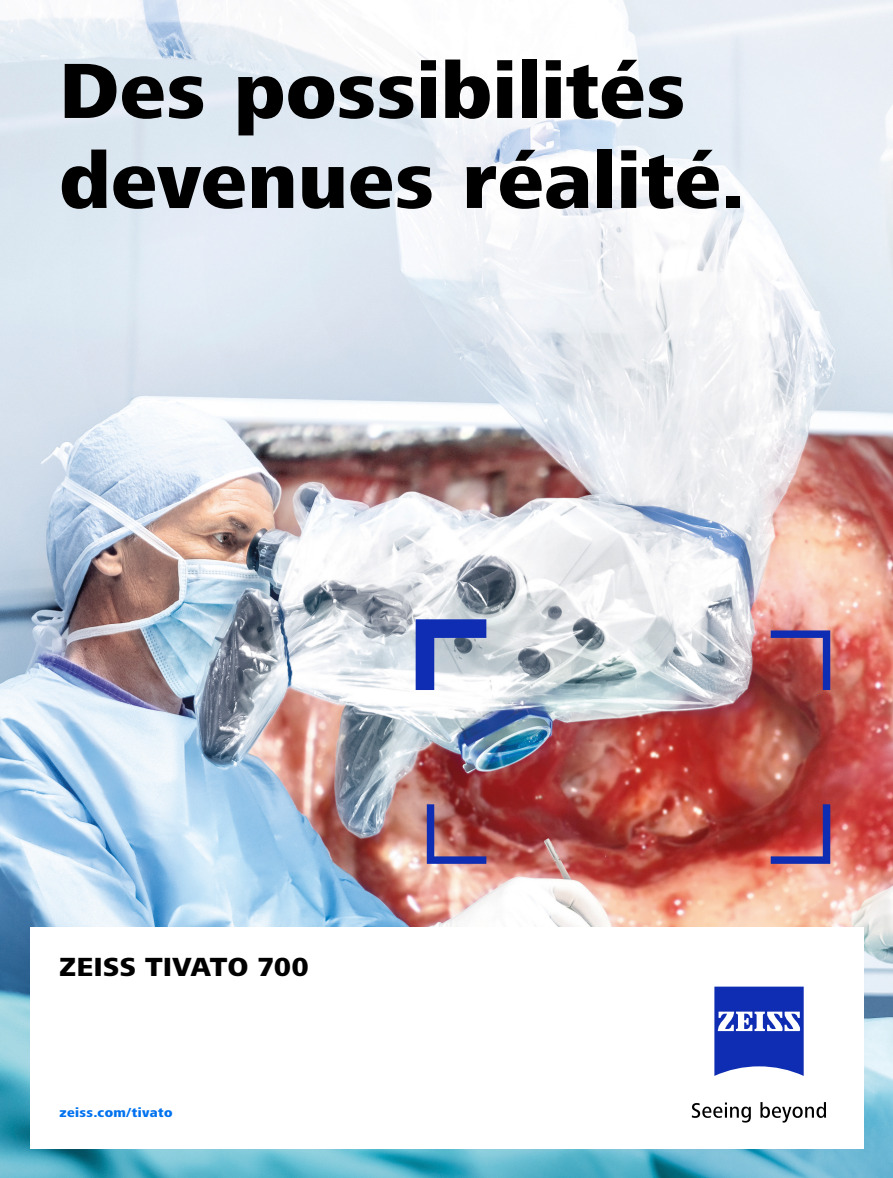
<style>
.page{position:relative;width:893px;height:1178px;background:#fff}
.page>*{position:absolute;margin:0;border:0;box-sizing:border-box;transform-origin:0 0}
.t1{font:800 81px/90px "ZEISS Frutiger Next W1 G";letter-spacing:.005em;color:#000}
.t2{font:800 27px "ZEISS Frutiger Next W1 G";letter-spacing:.015em;color:#000}
.t3{font:800 13.5px "ZEISS Frutiger Next W1 G";letter-spacing:.025em;color:#0072ef}
</style>
<div class="page">
<img style="left:0;top:0;width:893px;height:1178px">
<svg style="left:416px;top:619px;width:70px;height:71px"></svg>
<svg style="left:427px;top:804px;width:59px;height:60px"></svg>
<svg style="left:771px;top:630px;width:59px;height:60px"></svg>
<svg style="left:771px;top:804px;width:59px;height:60px"></svg>
<div style="left:30px;top:927px;width:833px;height:221px;background:#fff"></div>
<svg style="left:714px;top:986px;width:90px;height:90px"></svg>
<svg style="left:692px;top:1102px;width:59px;height:20px"></svg>
<svg style="left:760px;top:1102px;width:66px;height:20px"></svg>
<p class="t1" style="left:60px;top:42px;width:688px">Des possibilités devenues réalité.</p>
<p class="t2" style="left:60px;top:948px;width:251px">ZEISS TIVATO 700</p>
<p class="t3" style="left:60px;top:1103px;width:115px">zeiss.com/tivato</p>
</div>
